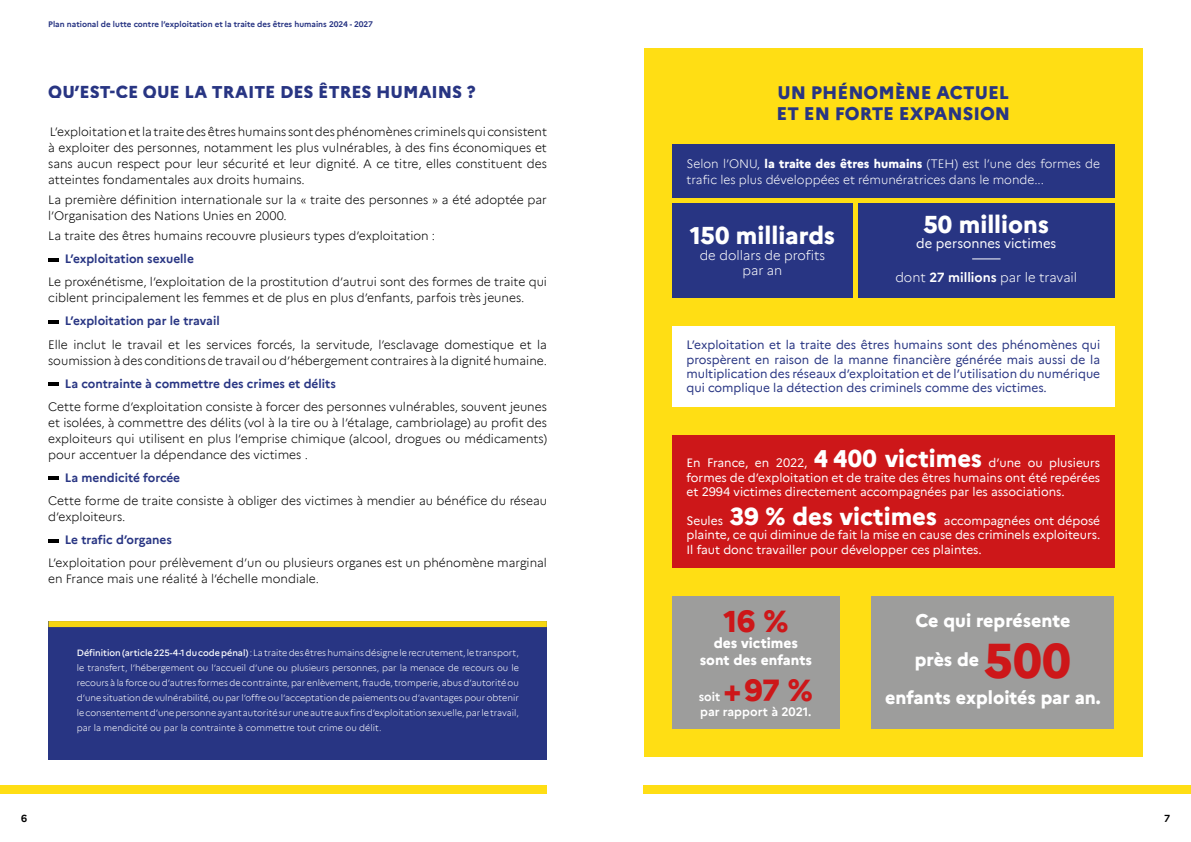
<style>
.page{position:relative;width:1191px;height:842px;background:#fff}
.page>*{position:absolute;margin:0;border:0;box-sizing:border-box;transform-origin:0 0}
.t1{font:800 48px "Marianne";color:#cd1719}
.t2{font:800 30px "Marianne";color:#cd1719}
.t3{font:800 24px "Marianne";color:#fff}
.t4{font:800 18px "Marianne";color:#fff}
.t5{font:800 18px/21.6px "Marianne";color:#283583}
.t6{font:800 17px "Marianne";color:#283583}
.t7{font:800 14px/16.8px "Marianne";color:#fff;text-align:center}
.t8{font:300 13px/15.6px "Marianne";color:#fff;text-align:center}
.t9{font:13px "Marianne";color:#fff}
.t10{font:300 12px/16px "Marianne";color:#000}
.t11{font:12px/14.4px "Marianne";color:#fff;text-align:justify}
.t12{font:12px/14.4px "Marianne";color:#283583;text-align:justify}
.t13{font:700 12px "Marianne";color:#283583}
.t14{font:300 12px/16px "Marianne";color:#fff}
.t15{font:700 12px "Marianne";color:#fff}
.t16{font:700 10px "Marianne";color:#000}
.t17{font:300 9px/15px "Marianne";color:#fff;text-align:justify}
.t18{font:700 8px "Marianne";color:#283583}
.s1{font-weight:800}
.s2{font-weight:700}
.s3{font-weight:800;font-size:24px}
.s4{font-weight:500}
</style>
<div class="page">
<div style="left:643px;top:785px;width:548px;height:9px;background:#ffde14"></div>
<div style="left:0;top:785px;width:547px;height:9px;background:#ffde14"></div>
<div style="left:644px;top:48px;width:498px;height:709px;background:#ffde14"></div>
<svg style="left:48px;top:258px;width:11px;height:3px"></svg>
<svg style="left:48px;top:320px;width:11px;height:3px"></svg>
<svg style="left:48px;top:383px;width:11px;height:3px"></svg>
<svg style="left:48px;top:477px;width:11px;height:3px"></svg>
<svg style="left:48px;top:539px;width:11px;height:3px"></svg>
<div style="left:672px;top:145px;width:442px;height:53px;background:#283583"></div>
<div style="left:672px;top:326px;width:442px;height:81px;background:#fff"></div>
<div style="left:672px;top:435px;width:442px;height:133px;background:#cd1719"></div>
<div style="left:672px;top:204px;width:180px;height:94px;background:#283583"></div>
<div style="left:858px;top:204px;width:256px;height:94px;background:#283583"></div>
<svg style="left:972px;top:258px;width:28px;height:1px"></svg>
<div style="left:672px;top:596px;width:167px;height:132px;background:#9d9d9c"></div>
<div style="left:871px;top:596px;width:243px;height:132px;background:#9d9d9c"></div>
<div style="left:48px;top:621px;width:499px;height:138px;background:#283583"></div>
<div style="left:48px;top:621px;width:499px;height:6px;background:#f5d510"></div>
<p class="t18" style="left:48px;top:18px;width:326px">Plan national de lutte contre l’exploitation et la traite des êtres humains 2024 - 2027</p>
<h3 class="t6" style="left:48px;top:79px;width:429px">QU’EST-CE QUE LA TRAITE DES ÊTRES HUMAINS ?</h3>
<h3 class="t5" style="left:776px;top:80px;width:235px">UN PHÉNOMÈNE ACTUEL<br>ET EN FORTE EXPANSION</h3>
<p class="t10" style="left:48px;top:122px;width:500px;text-align:justify">L’exploitation et la traite des êtres humains sont des phénomènes criminels qui consistent à exploiter des personnes, notamment les plus vulnérables, à des fins économiques et sans aucun respect pour leur sécurité et leur dignité. A ce titre, elles constituent des atteintes fondamentales aux droits humains.</p>
<p class="t10" style="left:48px;top:191px;width:500px">La première définition internationale sur la « traite des personnes » a été adoptée par l’Organisation des Nations Unies en 2000.</p>
<p class="t10" style="left:48px;top:227px;width:388px">La traite des êtres humains recouvre plusieurs types d’exploitation :</p>
<p class="t13" style="left:65px;top:250px;width:131px">L’exploitation sexuelle</p>
<p class="t10" style="left:48px;top:273px;width:500px">Le proxénétisme, l’exploitation de la prostitution d’autrui sont des formes de traite qui ciblent principalement les femmes et de plus en plus d’enfants, parfois très jeunes.</p>
<p class="t13" style="left:65px;top:312px;width:156px">L’exploitation par le travail</p>
<p class="t10" style="left:48px;top:335px;width:500px">Elle inclut le travail et les services forcés, la servitude, l’esclavage domestique et la soumission à des conditions de travail ou d’hébergement contraires à la dignité humaine.</p>
<p class="t13" style="left:65px;top:374px;width:273px">La contrainte à commettre des crimes et délits</p>
<p class="t10" style="left:48px;top:397px;width:500px;text-align:justify">Cette forme d’exploitation consiste à forcer des personnes vulnérables, souvent jeunes et isolées, à commettre des délits (vol à la tire ou à l’étalage, cambriolage) au profit des exploiteurs qui utilisent en plus l’emprise chimique (alcool, drogues ou médicaments) pour accentuer la dépendance des victimes .</p>
<p class="t13" style="left:65px;top:468px;width:117px">La mendicité forcée</p>
<p class="t10" style="left:48px;top:492px;width:500px">Cette forme de traite consiste à obliger des victimes à mendier au bénéfice du réseau d’exploiteurs.</p>
<p class="t13" style="left:65px;top:530px;width:109px">Le trafic d’organes</p>
<p class="t10" style="left:48px;top:554px;width:500px">L’exploitation pour prélèvement d’un ou plusieurs organes est un phénomène marginal en France mais une réalité à l’échelle mondiale.</p>
<p class="t14" style="left:686px;top:155px;width:415px">Selon l’ONU, <span class="s1">la traite des êtres humains</span> (TEH) est l’une des formes de trafic les plus développées et rémunératrices dans le monde...</p>
<h3 class="t3" style="left:923px;top:206px;width:127px">50 millions</h3>
<p class="t9" style="left:916px;top:234px;width:141px">de personnes victimes</p>
<p class="t8" style="left:895px;top:268px;width:183px">dont <span class="s2">27 millions</span> par le travail</p>
<h3 class="t3" style="left:690px;top:217px;width:147px">150 milliards</h3>
<p class="t8" style="left:699px;top:246px;width:127px">de dollars de profits par an</p>
<p class="t12" style="left:686px;top:337px;width:415px">L’exploitation et la traite des êtres humains sont des phénomènes qui prospèrent en raison de la manne financière générée mais aussi de la multiplication des réseaux d’exploitation et de l’utilisation du numérique qui complique la détection des criminels comme des victimes.</p>
<p class="t11" style="left:686px;top:455px;width:415px">En France, en 2022, <span class="s3">4 400 victimes</span> d’une ou plusieurs formes de d’exploitation et de traite des êtres humains ont été repérées et 2994 victimes directement accompagnées par les associations.</p>
<p class="t11" style="left:686px;top:512px;width:415px">Seules <span class="s3">39 % des victimes</span> accompagnées ont déposé plainte, ce qui diminue de fait la mise en cause des criminels exploiteurs.<br>Il faut donc travailler pour développer ces plaintes.</p>
<p class="t17" style="left:77px;top:645px;width:443px"><span class="s4">Définition (article 225-4-1 du code pénal)</span> : La traite des êtres humains désigne le recrutement, le transport, le transfert, l’hébergement ou l’accueil d’une ou plusieurs personnes, par la menace de recours ou le recours à la force ou d’autres formes de contrainte, par enlèvement, fraude, tromperie, abus d’autorité ou d’une situation de vulnérabilité, ou par l’offre ou l’acceptation de paiements ou d’avantages pour obtenir le consentement d’une personne ayant autorité sur une autre aux fins d’exploitation sexuelle, par le travail, par la mendicité ou par la contrainte à commettre tout crime ou délit.</p>
<h2 class="t2" style="left:723px;top:598px;width:66px">16 %</h2>
<p class="t7" style="left:699px;top:634px;width:114px">des victimes sont des enfants</p>
<p class="t15" style="left:698px;top:688px;width:23px">soit</p>
<h2 class="t2" style="left:723px;top:667px;width:91px">+97 %</h2>
<p class="t15" style="left:700px;top:702px;width:113px">par rapport à 2021.</p>
<h3 class="t4" style="left:915px;top:606px;width:157px">Ce qui représente</h3>
<h3 class="t4" style="left:914px;top:645px;width:66px">près de</h3>
<h1 class="t1" style="left:984px;top:623px;width:88px">500</h1>
<h3 class="t4" style="left:885px;top:683px;width:217px">enfants exploités par an.</h3>
<p class="t16" style="left:21px;top:810px;width:7px">6</p>
<p class="t16" style="left:1164px;top:810px;width:7px">7</p>
</div>
